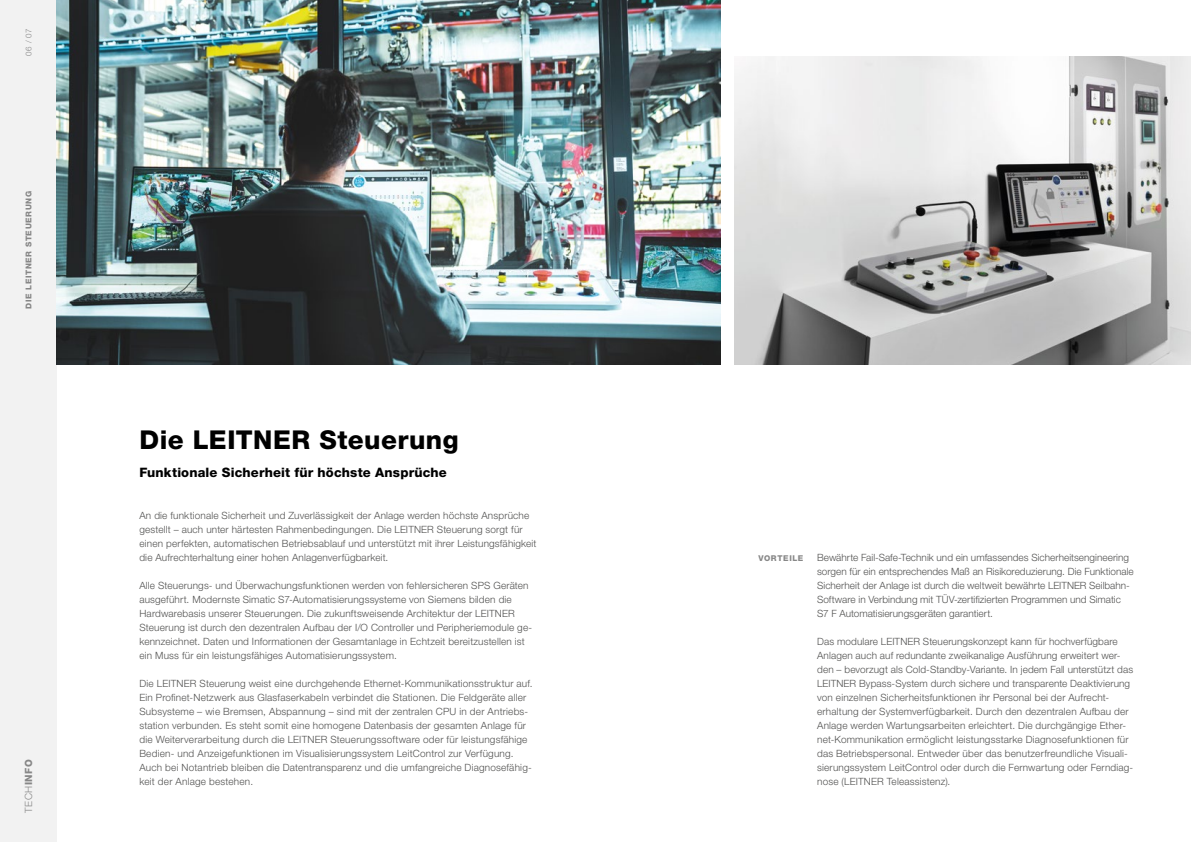
<style>
.page{position:relative;width:1191px;height:842px;background:#fff}
.page>*{position:absolute;margin:0;border:0;box-sizing:border-box;transform-origin:0 0}
.t1{font:800 26px "Helvetica Neue LT";letter-spacing:.02em;color:#000}
.t2{font:800 13px "Helvetica Neue LT";letter-spacing:.01em;color:#000}
.t3{font:300 10px/14px "Helvetica Neue LT";letter-spacing:.015em;color:#525251}
.t4{font:300 10px "Helvetica Neue LT";color:#878787}
.t5{font:800 8px "Helvetica Neue LT";letter-spacing:.08em;color:#878787}
.t6{font:300 8px "Helvetica Neue LT";color:#878787}
.s1{font-weight:800}
</style>
<div class="page">
<div style="left:0;top:0;width:57px;height:842px;background:#f2f2f2"></div>
<img style="left:57px;top:0;width:663px;height:365px">
<img style="left:735px;top:57px;width:456px;height:308px">
<p class="t6" style="left:24px;top:56px;width:29px;rotate:-90deg">06 / 07</p>
<p class="t5" style="left:24px;top:309px;width:119px;rotate:-90deg">DIE LEITNER STEUERUNG</p>
<p class="t4" style="left:23px;top:813px;width:55px;rotate:-90deg">TECH<span class="s1">INFO</span></p>
<h1 class="t1" style="left:139px;top:424px;width:321px">Die LEITNER Steuerung</h1>
<h2 class="t2" style="left:139px;top:464px;width:309px">Funktionale Sicherheit für höchste Ansprüche</h2>
<p class="t3" style="left:139px;top:508px;width:399px">An die funktionale Sicherheit und Zuverlässigkeit der Anlage werden höchste Ansprüche gestellt – auch unter härtesten Rahmenbedingungen. Die LEITNER Steuerung sorgt für einen perfekten, automatischen Betriebsablauf und unterstützt mit ihrer Leistungsfähigkeit die Aufrechterhaltung einer hohen Anlagenverfügbarkeit.</p>
<p class="t3" style="left:139px;top:578px;width:394px">Alle Steuerungs- und Überwachungsfunktionen werden von fehlersicheren SPS Geräten ausgeführt. Modernste Simatic S7-Automatisierungssysteme von Siemens bilden die Hardwarebasis unserer Steuerungen. Die zukunftsweisende Architektur der LEITNER Steuerung ist durch den dezentralen Aufbau der I/O Controller und Peripheriemodule ge&shy;kennzeichnet. Daten und Informationen der Gesamtanlage in Echtzeit bereitzustellen ist ein Muss für ein leistungsfähiges Automatisierungssystem.</p>
<p class="t3" style="left:139px;top:676px;width:395px">Die LEITNER Steuerung weist eine durchgehende Ethernet-Kommunikationsstruktur auf.<br>Ein Profinet-Netzwerk aus Glasfaserkabeln verbindet die Stationen. Die Feldgeräte aller Subsysteme – wie Bremsen, Abspannung – sind mit der zentralen CPU in der Antriebs&shy;station verbunden. Es steht somit eine homogene Datenbasis der gesamten Anlage für die Weiterverarbeitung durch die LEITNER Steuerungssoftware oder für leistungsfähige Bedien- und Anzeigefunktionen im Visualisierungssystem LeitControl zur Verfügung.<br>Auch bei Notantrieb bleiben die Datentransparenz und die umfangreiche Diagnosefähig&shy;keit der Anlage bestehen.</p>
<p class="t5" style="left:758px;top:553px;width:46px">VORTEILE</p>
<p class="t3" style="left:817px;top:550px;width:318px">Bewährte Fail-Safe-Technik und ein umfassendes Sicherheitsengineering sorgen für ein entsprechendes Maß an Risikoreduzierung. Die Funktionale Sicherheit der Anlage ist durch die weltweit bewährte LEITNER Seilbahn-Software in Verbindung mit TÜV-zertifizierten Programmen und Simatic S7 F Automatisierungsgeräten garantiert.</p>
<p class="t3" style="left:817px;top:634px;width:317px">Das modulare LEITNER Steuerungskonzept kann für hochverfügbare Anlagen auch auf redundante zweikanalige Ausführung erweitert wer&shy;den – bevorzugt als Cold-Standby-Variante. In jedem Fall unterstützt das LEITNER Bypass-System durch sichere und transparente Deaktivierung von einzelnen Sicherheitsfunktionen ihr Personal bei der Aufrecht&shy;erhaltung der Systemverfügbarkeit. Durch den dezentralen Aufbau der Anlage werden Wartungsarbeiten erleichtert. Die durchgängige Ether&shy;net-Kommunikation ermöglicht leistungsstarke Diagnosefunktionen für das Betriebspersonal. Entweder über das benutzerfreundliche Visuali&shy;sierungssystem LeitControl oder durch die Fernwartung oder Ferndiag&shy;nose (LEITNER Teleassistenz).</p>
</div>
